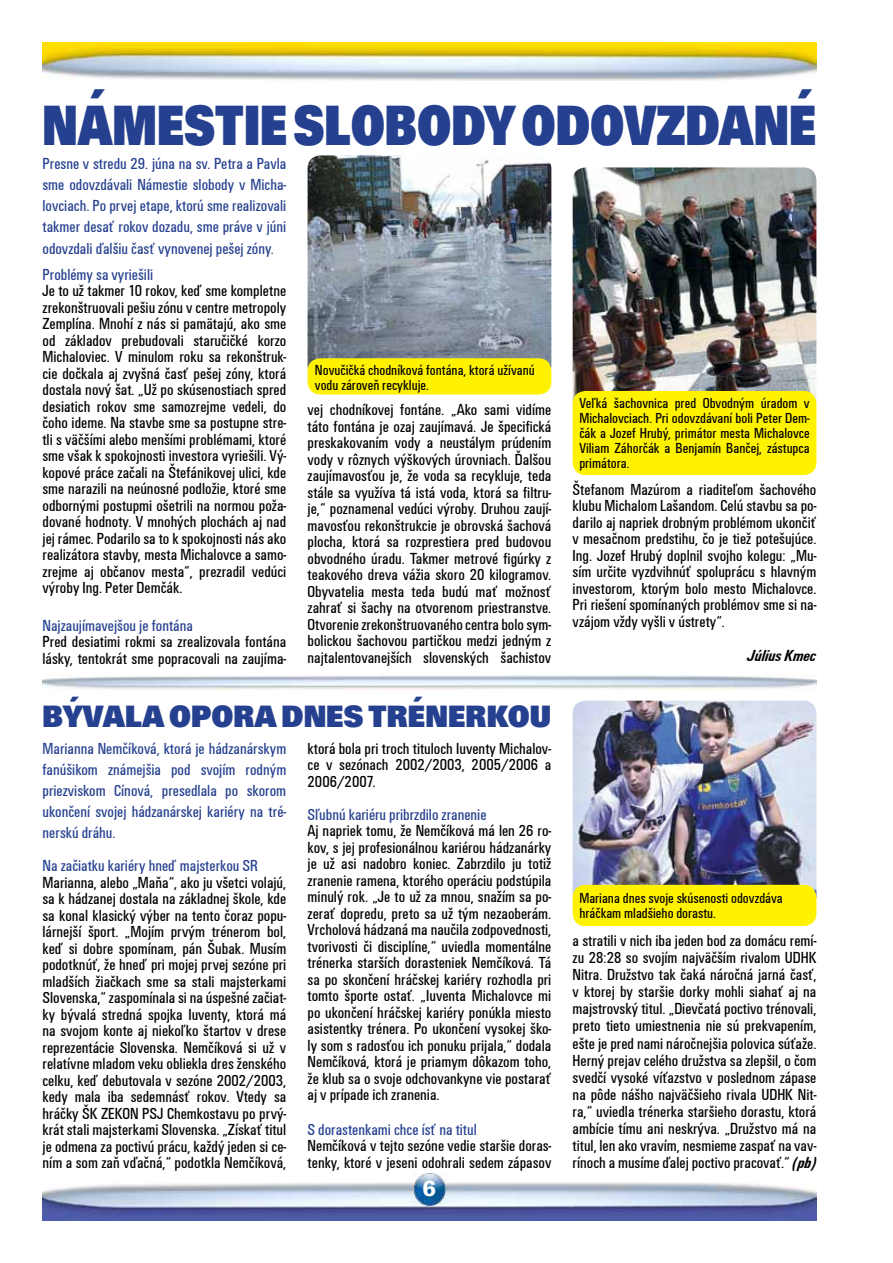
<style>
.page{position:relative;width:893px;height:1263px;background:#fff}
.page>*{position:absolute;margin:0;border:0;box-sizing:border-box;transform-origin:0 0}
.t1{font:800 58.5px "Unitus DEE";color:#25408f;scale:.79 1}
.t2{font:800 31.8px "Unitus DEE";color:#25408f;scale:.93 1}
.t3{font:900 22.5px "Unitus TEE";color:#fff}
.t4{font:condensed 16.5px/16.5px "Unitus TEE";color:#000;text-align:justify}
.t5{font:condensed 16.5px/21px "Unitus TEE";color:#25408f;text-align:justify}
.t6{font:italic 700 condensed 16.5px "Unitus TEE";color:#000}
.t7{font:condensed 15px/15px "Unitus TEE";color:#000}
.s1{font-weight:700;font-style:italic}
</style>
<div class="page">
<img style="left:43px;top:43px;width:773px;height:38px">
<img style="left:43px;top:1182px;width:773px;height:38px">
<img style="left:308px;top:155px;width:243px;height:212px">
<img style="left:573px;top:167px;width:243px;height:233px">
<img style="left:573px;top:701px;width:243px;height:193px">
<div style="left:573px;top:885px;width:243px;height:41px;background:#fff200;border-radius:13px"></div>
<div style="left:573px;top:391px;width:243px;height:84px;background:#fff200;border-radius:13px"></div>
<div style="left:308px;top:358px;width:243px;height:36px;background:#fff200;border-radius:13px"></div>
<img style="left:413px;top:1173px;width:32px;height:32px">
<h1 class="t1" style="left:43px;top:91px;width:981px">NÁMESTIE SLOBODY ODOVZDANÉ</h1>
<p class="t5" style="left:43px;top:154px;width:245px">Presne v stredu 29. júna na sv. Petra a Pavla sme odovzdávali Námestie slobody v Micha&shy;lovciach. Po prvej etape, ktorú sme realizovali takmer desať rokov dozadu, sme práve v júni odovzdali ďalšiu časť vynovenej pešej zóny.</p>
<p class="t5" style="left:43px;top:264px;width:112px">Problémy sa vyriešili</p>
<p class="t4" style="left:43px;top:283px;width:245px">Je to už takmer 10 rokov, keď sme kompletne zrekonštruovali pešiu zónu v centre metropoly Zemplína. Mnohí z nás si pamätajú, ako sme od základov prebudovali staručičké korzo Michaloviec. V minulom roku sa rekonštruk&shy;cie dočkala aj zvyšná časť pešej zóny, ktorá dostala nový šat. „Už po skúsenostiach spred desiatich rokov sme samozrejme vedeli, do čoho ideme. Na stavbe sme sa postupne stre&shy;tli s väčšími alebo menšími problémami, ktoré sme však k spokojnosti investora vyriešili. Vý&shy;kopové práce začali na Štefánikovej ulici, kde sme narazili na neúnosné podložie, ktoré sme odbornými postupmi ošetrili na normou poža&shy;dované hodnoty. V mnohých plochách aj nad jej rámec. Podarilo sa to k spokojnosti nás ako realizátora stavby, mesta Michalovce a samo&shy;zrejme aj občanov mesta“, prezradil vedúci výroby Ing. Peter Demčák.</p>
<p class="t5" style="left:43px;top:615px;width:152px">Najzaujímavejšou je fontána</p>
<p class="t4" style="left:43px;top:634px;width:245px">Pred desiatimi rokmi sa zrealizovala fontána lásky, tentokrát sme popracovali na zaujíma-</p>
<p class="t7" style="left:315px;top:362px;width:221px">Novučičká chodníková fontána, ktorá užívanú vodu zároveň recykluje.</p>
<p class="t4" style="left:308px;top:402px;width:245px">vej chodníkovej fontáne. „Ako sami vidíme táto fontána je ozaj zaujímavá. Je špecifická preskakovaním vody a neustálym prúdením vody v rôznych výškových úrovniach. Ďalšou zaujímavosťou je, že voda sa recykluje, teda stále sa využíva tá istá voda, ktorá sa filtru&shy;je,“ poznamenal vedúci výroby. Druhou zaují&shy;mavosťou rekonštrukcie je obrovská šachová plocha, ktorá sa rozprestiera pred budovou obvodného úradu. Takmer metrové figúrky z teakového dreva vážia skoro 20 kilogramov.<br>Obyvatelia mesta teda budú mať možnosť zahrať si šachy na otvorenom priestranstve.<br>Otvorenie zrekonštruovaného centra bolo sym&shy;bolickou šachovou partičkou medzi jedným z najtalentovanejších slovenských šachistov</p>
<h2 class="t2" style="left:43px;top:697px;width:160px">BÝVALA OPO</h2>
<h2 class="t2" style="left:233px;top:697px;width:343px">RA DNES TRÉNERKOU</h2>
<p class="t5" style="left:43px;top:738px;width:245px">Marianna Nemčíková, ktorá je hádzanárskym fanúšikom známejšia pod svojím rodným priezviskom Cínová, presedlala po skorom ukončení svojej hádzanárskej kariéry na tré&shy;nerskú dráhu.</p>
<p class="t4" style="left:308px;top:740px;width:245px">ktorá bola pri troch tituloch Iuventy Michalov&shy;ce v sezónach 2002/2003, 2005/2006 a 2006/2007.</p>
<p class="t5" style="left:308px;top:804px;width:180px">Sľubnú kariéru pribrzdilo zranenie</p>
<p class="t4" style="left:308px;top:823px;width:245px">Aj napriek tomu, že Nemčíková má len 26 ro&shy;kov, s jej profesionálnou kariérou hádzanárky je už asi nadobro koniec. Zabrzdilo ju totiž zranenie ramena, ktorého operáciu podstúpila minulý rok. „Je to už za mnou, snažím sa po&shy;zerať dopredu, preto sa už tým nezaoberám.<br>Vrcholová hádzaná ma naučila zodpovednosti, tvorivosti či disciplíne,“ uviedla momentálne trénerka starších dorasteniek Nemčíková. Tá sa po skončení hráčskej kariéry rozhodla pri tomto športe ostať. „Iuventa Michalovce mi po ukončení hráčskej kariéry ponúkla miesto asistentky trénera. Po ukončení vysokej ško&shy;ly som s radosťou ich ponuku prijala,“ dodala Nemčíková, ktorá je priamym dôkazom toho, že klub sa o svoje odchovankyne vie postarať aj v prípade ich zranenia.</p>
<p class="t5" style="left:308px;top:1119px;width:171px">S dorastenkami chce ísť na titul</p>
<p class="t4" style="left:308px;top:1138px;width:245px">Nemčíková v tejto sezóne vedie staršie doras&shy;tenky, ktoré v jeseni odohrali sedem zápasov</p>
<p class="t5" style="left:43px;top:855px;width:217px">Na začiatku kariéry hneď majsterkou SR</p>
<p class="t4" style="left:43px;top:874px;width:245px">Marianna, alebo „Maňa“, ako ju všetci volajú, sa k hádzanej dostala na základnej škole, kde sa konal klasický výber na tento čoraz popu&shy;lárnejší šport. „Mojím prvým trénerom bol, keď si dobre spomínam, pán Šubak. Musím podotknúť, že hneď pri mojej prvej sezóne pri mladších žiačkach sme sa stali majsterkami Slovenska,“ zaspomínala si na úspešné začiat&shy;ky bývalá stredná spojka Iuventy, ktorá má na svojom konte aj niekoľko štartov v drese reprezentácie Slovenska. Nemčíková si už v relatívne mladom veku obliekla dres ženského celku, keď debutovala v sezóne 2002/2003, kedy mala iba sedemnásť rokov. Vtedy sa hráčky ŠK ZEKON PSJ Chemkostavu po prvý&shy;krát stali majsterkami Slovenska. „Získať titul je odmena za poctivú prácu, každý jeden si ce&shy;ním a som zaň vďačná,“ podotkla Nemčíková,</p>
<h3 class="t3" style="left:423px;top:1176px;width:15px">6</h3>
<p class="t7" style="left:579px;top:396px;width:232px;text-align:justify">Veľká šachovnica pred Obvodným úradom v Michalovciach. Pri odovzdávaní boli Peter Dem&shy;čák a Jozef Hrubý, primátor mesta Michalovce Viliam Záhorčák a Benjamín Bančej, zástupca primátora.</p>
<p class="t4" style="left:573px;top:481px;width:245px">Štefanom Mazúrom a riaditeľom šachového klubu Michalom Lašandom. Celú stavbu sa po&shy;darilo aj napriek drobným problémom ukončiť v mesačnom predstihu, čo je tiež potešujúce.<br>Ing. Jozef Hrubý doplnil svojho kolegu: „Mu&shy;sím určite vyzdvihnúť spoluprácu s hlavným investorom, ktorým bolo mesto Michalovce.<br>Pri riešení spomínaných problémov sme si na&shy;vzájom vždy vyšli v ústrety“.</p>
<p class="t6" style="left:748px;top:646px;width:70px">Július Kmec</p>
<p class="t7" style="left:579px;top:891px;width:205px">Mariana dnes svoje skúsenosti odovzdáva hráčkam mladšieho dorastu.</p>
<p class="t4" style="left:573px;top:932px;width:245px;line-height:17.1px">a stratili v nich iba jeden bod za domácu remí&shy;zu 28:28 so svojím najväčším rivalom UDHK Nitra. Družstvo tak čaká náročná jarná časť, v ktorej by staršie dorky mohli siahať aj na majstrovský titul. „Dievčatá poctivo trénovali, preto tieto umiestnenia nie sú prekvapením, ešte je pred nami náročnejšia polovica súťaže.<br>Herný prejav celého družstva sa zlepšil, o čom svedčí vysoké víťazstvo v poslednom zápase na pôde nášho najväčšieho rivala UDHK Nit&shy;ra,“ uviedla trénerka staršieho dorastu, ktorá ambície tímu ani neskrýva. „Družstvo má na titul, len ako vravím, nesmieme zaspať na vav&shy;rínoch a musíme ďalej poctivo pracovať.“ <span class="s1">(pb)</span></p>
</div>
